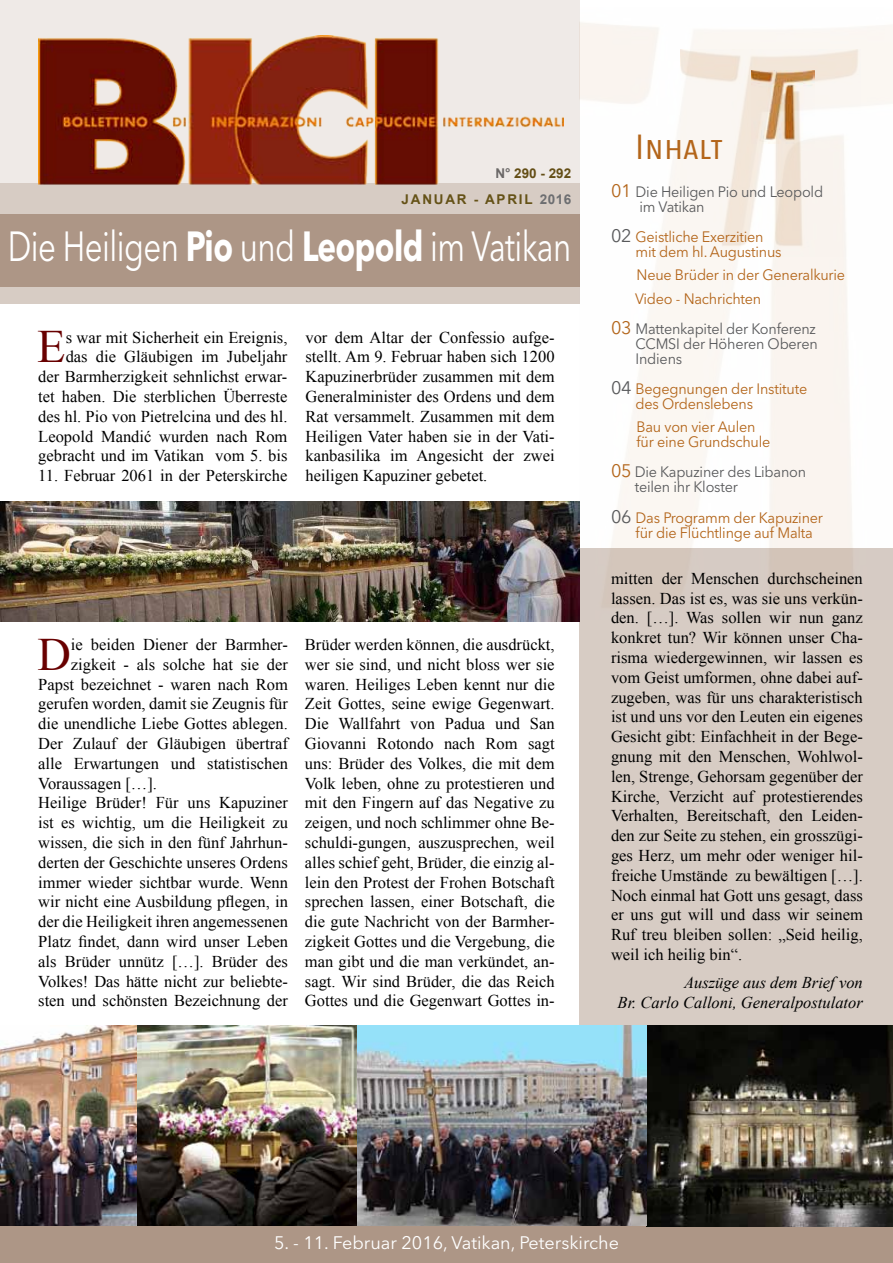
<style>
.page{position:relative;width:893px;height:1263px;background:#fff}
.page>*{position:absolute;margin:0;border:0;box-sizing:border-box;transform-origin:0 0}
.t1{font:46.35px "Times New Roman";color:#680000}
.t2{font:41.7px "Avenir Next LT Pro";letter-spacing:-.015em;color:#fff;scale:.75 1}
.t3{font:condensed 34.5px "Avenir Next LT Pro";letter-spacing:.01em;color:#b3651a;scale:1.14 1}
.t4{font:18px "Avenir Next LT Pro";color:#fff}
.t5{font:16.5px/19.8px "Times New Roman";color:#000;text-align:justify}
.t6{font:italic 16.5px/19.8px "Times New Roman";color:#000;text-align:right}
.t7{font:15px/15px "Avenir Next LT Pro";letter-spacing:-.015em;color:#b3651a;scale:.96 1}
.t8{font:15px/15px "Avenir Next LT Pro";letter-spacing:-.015em;color:#58595b;scale:.96 1}
.t9{font:700 13.5px "Arial";letter-spacing:.13em;color:#655217}
.s1{color:#6d6e71}
.s2{font-weight:700}
.s3{font-size:18px;color:#b3651a}
.s4{font-size:18px;color:#58595b}
</style>
<div class="page">
<div style="left:0;top:1226px;width:893px;height:37px;background:#ad9686"></div>
<img style="left:680px;top:49px;width:181px;height:207px">
<img style="left:751px;top:70px;width:63px;height:74px">
<div style="left:0;top:183px;width:579px;height:121px;background:#d7ccc4"></div>
<div style="left:0;top:214px;width:579px;height:72px;background:#ad9686"></div>
<div style="left:579px;top:548px;width:314px;height:678px;background:#d7ccc4"></div>
<div style="left:0;top:0;width:579px;height:183px;background:#efeae7"></div>
<img style="left:0;top:1025px;width:893px;height:201px">
<img style="left:0;top:501px;width:580px;height:121px">
<img style="left:38px;top:35px;width:526px;height:150px">
<p class="t9" style="left:495px;top:165px;width:77px"><span class="s1">N°</span> 290 - 292</p>
<p class="t9" style="left:402px;top:190px;width:171px">JANUAR - APRIL <span class="s1">2016</span></p>
<h2 class="t2" style="left:8px;top:222px;width:753px">Die Heiligen <span class="s2">Pio</span> und <span class="s2">Leopold</span> im Vatikan</h2>
<p class="t5" style="left:38px;top:327px;width:251px;text-align:right">s war mit Sicherheit ein Ereignis,<br>das die Gläubigen im Jubeljahr<br>der Barmherzigkeit sehnlichst erwar&shy;tet haben. Die sterblichen Überreste des hl. Pio von Pietrelcina und des hl.<br>Leopold Mandić wurden nach Rom gebracht und im Vatikan vom 5. bis</p>
<p class="t5" style="left:38px;top:465px;width:251px">11. Februar 2061 in der Peterskirche</p>
<h1 class="t1" style="left:37px;top:316px;width:30px">E</h1>
<p class="t5" style="left:305px;top:327px;width:251px">vor dem Altar der Confessio aufge&shy;stellt. Am 9. Februar haben sich 1200<br>Kapuzinerbrüder zusammen mit dem Generalminister des Ordens und dem Rat versammelt. Zusammen mit dem Heiligen Vater haben sie in der Vati&shy;kanbasilika im Angesicht der zwei heiligen Kapuziner gebetet.</p>
<h1 class="t1" style="left:37px;top:623px;width:35px">D</h1>
<p class="t5" style="left:71px;top:634px;width:218px">ie beiden Diener der Barmher-</p>
<p class="t5" style="left:71px;top:654px;width:218px">zigkeit - als solche hat sie der</p>
<p class="t5" style="left:38px;top:674px;width:251px">Papst bezeichnet - waren nach Rom</p>
<p class="t5" style="left:38px;top:694px;width:251px">gerufen worden, damit sie Zeugnis für</p>
<p class="t5" style="left:38px;top:713px;width:251px">die unendliche Liebe Gottes ablegen.</p>
<p class="t5" style="left:38px;top:733px;width:251px">Der Zulauf der Gläubigen übertraf</p>
<p class="t5" style="left:38px;top:753px;width:251px">alle Erwartungen und statistischen</p>
<p class="t5" style="left:38px;top:773px;width:120px">Voraussagen […].</p>
<p class="t5" style="left:38px;top:793px;width:251px">Heilige Brüder! Für uns Kapuziner</p>
<p class="t5" style="left:38px;top:812px;width:251px">ist es wichtig, um die Heiligkeit zu</p>
<p class="t5" style="left:38px;top:832px;width:251px">wissen, die sich in den fünf Jahrhun-</p>
<p class="t5" style="left:38px;top:852px;width:251px">derten der Geschichte unseres Ordens</p>
<p class="t5" style="left:38px;top:872px;width:251px">immer wieder sichtbar wurde. Wenn</p>
<p class="t5" style="left:38px;top:892px;width:251px">wir nicht eine Ausbildung pflegen, in</p>
<p class="t5" style="left:38px;top:911px;width:251px">der die Heiligkeit ihren angemessenen</p>
<p class="t5" style="left:38px;top:931px;width:251px">Platz findet, dann wird unser Leben</p>
<p class="t5" style="left:38px;top:951px;width:251px">als Brüder unnütz […]. Brüder des</p>
<p class="t5" style="left:38px;top:971px;width:251px">Volkes! Das hätte nicht zur beliebte-</p>
<p class="t5" style="left:38px;top:991px;width:251px">sten und schönsten Bezeichnung der</p>
<p class="t5" style="left:305px;top:634px;width:251px">Brüder werden können, die ausdrückt, wer sie sind, und nicht bloss wer sie waren. Heiliges Leben kennt nur die Zeit Gottes, seine ewige Gegenwart.<br>Die Wallfahrt von Padua und San Giovanni Rotondo nach Rom sagt uns: Brüder des Volkes, die mit dem Volk leben, ohne zu protestieren und mit den Fingern auf das Negative zu zeigen, und noch schlimmer ohne Be&shy;schuldi-gungen, auszusprechen, weil alles schief geht, Brüder, die einzig al&shy;lein den Protest der Frohen Botschaft sprechen lassen, einer Botschaft, die die gute Nachricht von der Barmher&shy;zigkeit Gottes und die Vergebung, die man gibt und die man verkündet, an&shy;sagt. Wir sind Brüder, die das Reich Gottes und die Gegenwart Gottes in-</p>
<h3 class="t3" style="left:635px;top:127px;width:78px">Inhalt</h3>
<p class="t8" style="left:640px;top:184px;width:193px;text-indent:-29px"><span class="s3">01</span> Die Heiligen Pio und Leopold im Vatikan</p>
<p class="t7" style="left:636px;top:229px;width:154px;text-indent:-25px"><span class="s4">02</span> Geistliche Exerzitien mit dem hl. Augustinus</p>
<p class="t7" style="left:635px;top:263px;width:220px;line-height:23.5px">Neue Brüder in der Generalkurie<br>Video - Nachrichten</p>
<p class="t8" style="left:636px;top:321px;width:191px;text-align:justify;text-indent:-25px"><span class="s3">03</span> Mattenkapitel der Konferenz CCMSI der Höheren Oberen Indiens</p>
<p class="t7" style="left:636px;top:381px;width:180px;text-indent:-25px"><span class="s4">04</span> Begegnungen der Institute des Ordenslebens</p>
<p class="t7" style="left:637px;top:420px;width:141px">Bau von vier Aulen für eine Grundschule</p>
<p class="t8" style="left:635px;top:465px;width:180px;text-indent:-24px"><span class="s3">05</span> Die Kapuziner des Libanon teilen ihr Kloster</p>
<p class="t7" style="left:636px;top:510px;width:197px;text-indent:-25px"><span class="s4">06</span> Das Programm der Kapuziner für die Flüchtlinge auf Malta</p>
<p class="t5" style="left:611px;top:568px;width:253px">mitten der Menschen durchscheinen lassen. Das ist es, was sie uns verkün&shy;den. […]. Was sollen wir nun ganz konkret tun? Wir können unser Cha&shy;risma wiedergewinnen, wir lassen es vom Geist umformen, ohne dabei auf&shy;zugeben, was für uns charakteristisch ist und uns vor den Leuten ein eigenes Gesicht gibt: Einfachheit in der Bege&shy;gnung mit den Menschen, Wohlwol&shy;len, Strenge, Gehorsam gegenüber der Kirche, Verzicht auf protestierendes Verhalten, Bereitschaft, den Leiden&shy;den zur Seite zu stehen, ein grosszügi&shy;ges Herz, um mehr oder weniger hil&shy;freiche Umstände zu bewältigen […].<br>Noch einmal hat Gott uns gesagt, dass er uns gut will und dass wir seinem Ruf treu bleiben sollen: „Seid heilig, weil ich heilig bin“.</p>
<p class="t6" style="left:618px;top:972px;width:247px">Auszüge aus dem Brief von<br>Br. Carlo Calloni, Generalpostulator</p>
<p class="t4" style="left:274px;top:1232px;width:346px">5. - 11. Februar 2016, Vatikan, Peterskirche</p>
</div>
